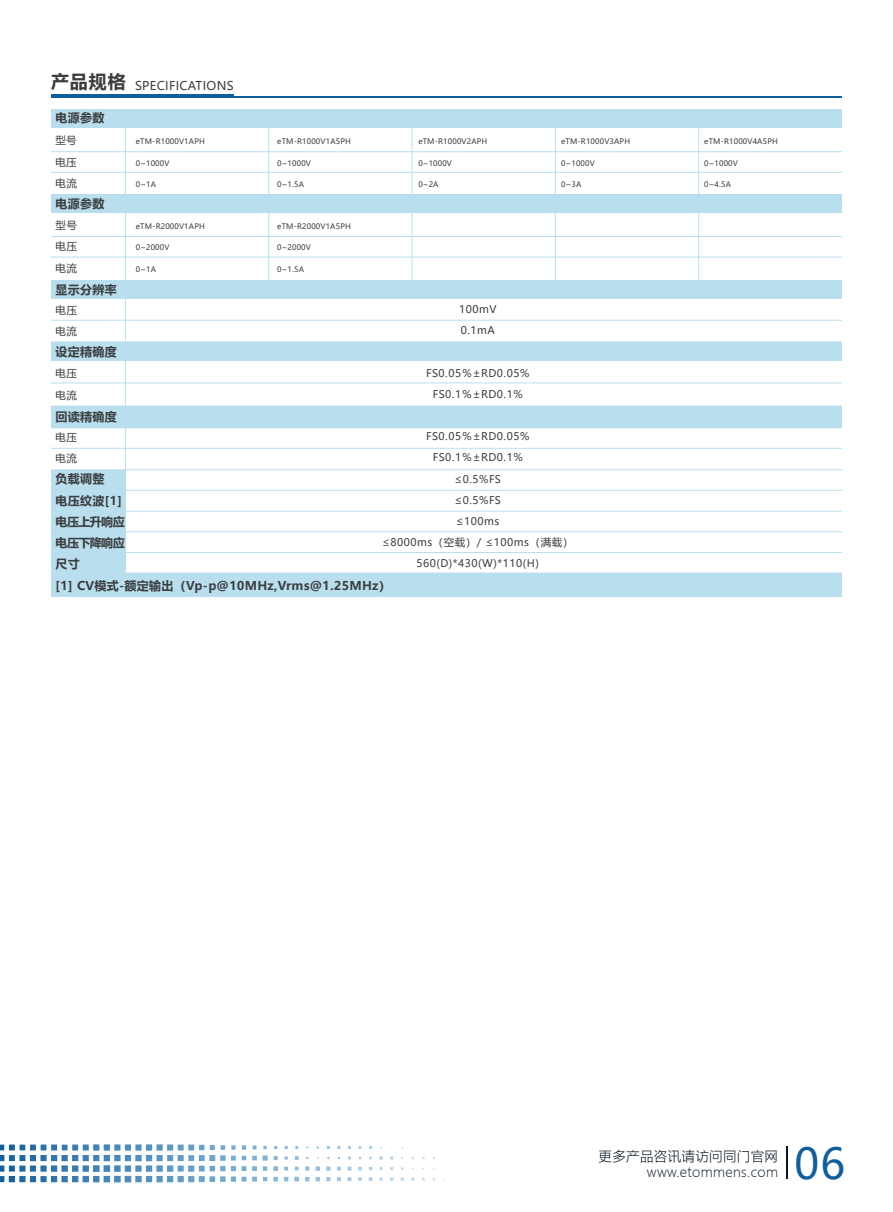
<style>
.page{position:relative;width:893px;height:1212px;background:#fff}
.page>*{position:absolute;margin:0;border:0;box-sizing:border-box;transform-origin:0 0}
.t1{font:42.15px "Microsoft Ya Hei";color:#105e9d}
.t2{font:300 13.5px/16.2px "Microsoft Ya Hei";letter-spacing:.025em;color:#061422;text-align:right}
.t3{font:700 12px/21.3px "Microsoft Ya Hei";letter-spacing:.025em;color:#3b3d3f}
.t4{font:12px "Microsoft Ya Hei";letter-spacing:.025em;color:#3b3d3f}
.t5{font:10.5px/21.1px "Microsoft Ya Hei";letter-spacing:.05em;color:#3b3d3f}
.t6{font:7.5px "Microsoft Ya Hei";letter-spacing:.025em;color:#3b3d3f}
.s1{font-weight:700;font-size:18px}
</style>
<div class="page">
<svg style="left:0;top:1144px;width:434px;height:17px"></svg>
<hr style="left:786px;top:1146px;width:1px;height:33px;background:#061422">
<hr style="left:51px;top:94px;width:183px;height:3px;background:#105e9d">
<hr style="left:51px;top:96px;width:791px;height:1px;background:#105e9d">
<hr style="left:51px;top:151px;width:791px;height:1px;background:#b9dfef">
<hr style="left:51px;top:172px;width:791px;height:1px;background:#b9dfef">
<hr style="left:51px;top:236px;width:791px;height:1px;background:#b9dfef">
<hr style="left:51px;top:257px;width:791px;height:1px;background:#b9dfef">
<hr style="left:51px;top:320px;width:791px;height:1px;background:#b9dfef">
<hr style="left:51px;top:383px;width:791px;height:1px;background:#b9dfef">
<hr style="left:51px;top:448px;width:791px;height:1px;background:#b9dfef">
<hr style="left:51px;top:469px;width:791px;height:1px;background:#b9dfef">
<hr style="left:51px;top:490px;width:791px;height:1px;background:#b9dfef">
<hr style="left:51px;top:552px;width:791px;height:1px;background:#b9dfef">
<div style="left:51px;top:109px;width:791px;height:19px;background:#b9dfef"></div>
<div style="left:51px;top:194px;width:791px;height:19px;background:#b9dfef"></div>
<div style="left:51px;top:280px;width:791px;height:19px;background:#b9dfef"></div>
<div style="left:51px;top:406px;width:791px;height:22px;background:#b9dfef"></div>
<div style="left:51px;top:470px;width:74px;height:20px;background:#b9dfef"></div>
<hr style="left:51px;top:511px;width:791px;height:1px;background:#b9dfef">
<hr style="left:51px;top:531px;width:791px;height:1px;background:#b9dfef">
<div style="left:51px;top:490px;width:74px;height:21px;background:#b9dfef"></div>
<div style="left:51px;top:511px;width:74px;height:21px;background:#b9dfef"></div>
<div style="left:51px;top:532px;width:74px;height:20px;background:#b9dfef"></div>
<div style="left:51px;top:552px;width:74px;height:21px;background:#b9dfef"></div>
<div style="left:51px;top:573px;width:791px;height:24px;background:#b9dfef"></div>
<hr style="left:125px;top:128px;width:1px;height:407px;background:#b9dfef">
<hr style="left:412px;top:128px;width:1px;height:171px;background:#b9dfef">
<hr style="left:268px;top:128px;width:1px;height:171px;background:#b9dfef">
<hr style="left:698px;top:128px;width:1px;height:171px;background:#b9dfef">
<hr style="left:555px;top:128px;width:1px;height:171px;background:#b9dfef">
<hr style="left:51px;top:428px;width:791px;height:1px;background:#b9dfef">
<div style="left:51px;top:342px;width:791px;height:19px;background:#b9dfef"></div>
<h3 class="t4" style="left:51px;top:77px;width:184px"><span class="s1">产品规格</span> SPECIFICATIONS</h3>
<h3 class="t3" style="left:55px;top:106px;width:50px">电源参数</h3>
<h3 class="t5" style="left:55px;top:130px;width:23px;text-align:justify">型号电压电流</h3>
<h3 class="t5" style="left:55px;top:215px;width:23px;text-align:justify">型号电压电流</h3>
<h3 class="t5" style="left:55px;top:299px;width:23px">电压电流</h3>
<h3 class="t5" style="left:55px;top:363px;width:23px">电压电流</h3>
<h3 class="t5" style="left:55px;top:426px;width:23px">电压电流</h3>
<p class="t6" style="left:136px;top:137px;width:71px">eTM-R1000V1APH</p>
<p class="t6" style="left:136px;top:158px;width:35px">0~1000V</p>
<p class="t6" style="left:136px;top:179px;width:22px">0~1A</p>
<p class="t6" style="left:136px;top:221px;width:71px">eTM-R2000V1APH</p>
<p class="t6" style="left:136px;top:243px;width:35px">0~2000V</p>
<p class="t6" style="left:136px;top:264px;width:22px">0~1A</p>
<p class="t6" style="left:277px;top:137px;width:75px">eTM-R1000V1A5PH</p>
<p class="t6" style="left:277px;top:158px;width:35px">0~1000V</p>
<p class="t6" style="left:277px;top:179px;width:28px">0~1.5A</p>
<p class="t6" style="left:277px;top:221px;width:75px">eTM-R2000V1A5PH</p>
<p class="t6" style="left:277px;top:243px;width:35px">0~2000V</p>
<p class="t6" style="left:277px;top:264px;width:28px">0~1.5A</p>
<p class="t6" style="left:418px;top:137px;width:71px">eTM-R1000V2APH</p>
<p class="t6" style="left:418px;top:158px;width:35px">0~1000V</p>
<p class="t6" style="left:418px;top:179px;width:22px">0~2A</p>
<p class="t6" style="left:561px;top:137px;width:71px">eTM-R1000V3APH</p>
<p class="t6" style="left:561px;top:158px;width:35px">0~1000V</p>
<p class="t6" style="left:561px;top:179px;width:22px">0~3A</p>
<h3 class="t3" style="left:55px;top:193px;width:50px">电源参数</h3>
<h3 class="t3" style="left:55px;top:278px;width:63px">显示分辨率</h3>
<h3 class="t5" style="left:459px;top:298px;width:39px">100mV<br>0.1mA</h3>
<h3 class="t5" style="left:426px;top:362px;width:105px;text-align:center">FS0.05％±RD0.05%<br>FS0.1％±RD0.1%</h3>
<h3 class="t5" style="left:382px;top:425px;width:193px;text-align:center">FS0.05％±RD0.05%<br>FS0.1％±RD0.1%<br>≤0.5%FS<br>≤0.5%FS<br>≤100ms<br>≤8000ms（空载）/ ≤100ms（满载）<br>560(D)*430(W)*110(H)</h3>
<h3 class="t3" style="left:55px;top:340px;width:63px">设定精确度</h3>
<h3 class="t3" style="left:55px;top:405px;width:63px">回读精确度</h3>
<h3 class="t3" style="left:55px;top:468px;width:337px">负载调整<br>电压纹波[1]<br>电压上升响应<br>电压下降响应<br>尺寸<br>[1] CV模式-额定输出（Vp-p@10MHz,Vrms@1.25MHz）</h3>
<p class="t6" style="left:704px;top:137px;width:75px">eTM-R1000V4A5PH</p>
<p class="t6" style="left:704px;top:158px;width:35px">0~1000V</p>
<p class="t6" style="left:704px;top:179px;width:28px">0~4.5A</p>
<h2 class="t2" style="left:599px;top:1147px;width:181px">更多产品咨讯请访问同门官网www.etommens.com</h2>
<h1 class="t1" style="left:795px;top:1135px;width:52px">06</h1>
</div>
